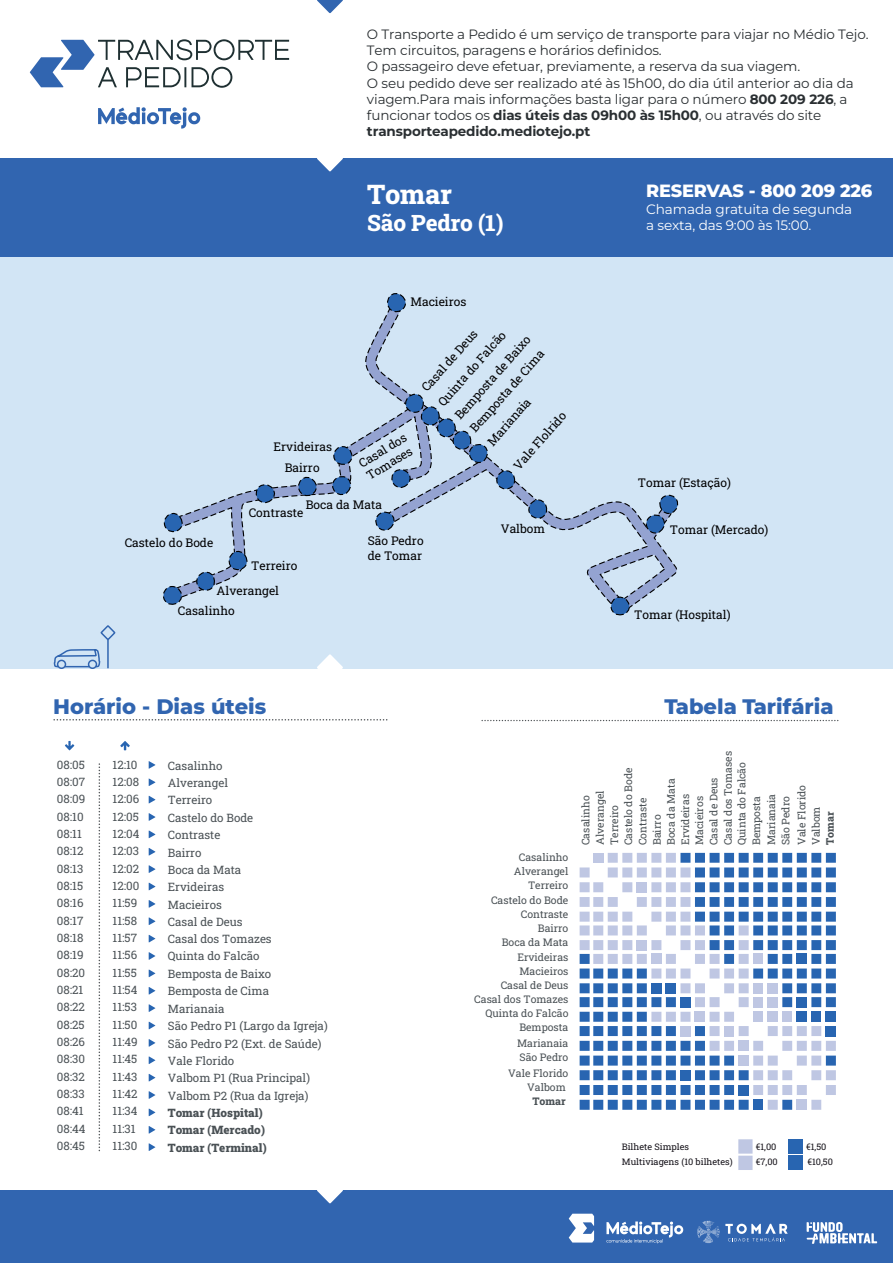
<style>
.page{position:relative;width:893px;height:1263px;background:#fff}
.page>*{position:absolute;margin:0;border:0;box-sizing:border-box;transform-origin:0 0}
.t1{font:800 27px "Roboto Slab";letter-spacing:-.01em;color:#fff}
.t2{font:800 22.5px "Roboto Slab";letter-spacing:-.01em;color:#fff}
.t3{font:800 21px "Montserrat";color:#3165b0}
.t4{font:800 17.7px "Montserrat";letter-spacing:-.01em;color:#fff}
.t5{font:13.65px/16.4px "Montserrat";letter-spacing:-.01em;color:#fff}
.t6{font:13.5px/16.2px "Montserrat";letter-spacing:-.01em;color:#2a2f32}
.t7{font:12px/21.8px "Roboto Slab";color:#000001}
.t8{font:11.55px/17.4px "Roboto Slab";color:#4a5155}
.t9{font:900 11.55px/17.2px "Roboto Slab";color:#4a5155}
.t10{font:10.5px/14.2px "Roboto Slab";color:#4a5155;text-align:right}
.t11{font:800 10.5px "Roboto Slab";color:#4a5155}
.t12{font:9px/14.9px "Roboto Slab";color:#16131a}
.s1{font-weight:700}
</style>
<div class="page">
<div style="left:0;top:255px;width:893px;height:413px;background:#d2e5f5"></div>
<svg style="left:54px;top:719px;width:334px;height:1px"></svg>
<svg style="left:482px;top:720px;width:357px;height:1px"></svg>
<div style="left:0;top:158px;width:893px;height:98px;background:#3165b0"></div>
<div style="left:0;top:1190px;width:893px;height:73px;background:#3165b0"></div>
<svg style="left:53px;top:649px;width:48px;height:20px"></svg>
<div style="left:101px;top:625px;width:14px;height:15px;border:2px solid #3165b0;border-radius:6px"></div>
<hr style="left:107px;top:640px;width:2px;height:28px;background:#3165b0">
<svg style="left:317px;top:654px;width:26px;height:27px"></svg>
<svg style="left:317px;top:1177px;width:26px;height:26px"></svg>
<svg style="left:317px;top:145px;width:26px;height:26px"></svg>
<svg style="left:317px;top:0;width:26px;height:13px"></svg>
<svg style="left:98px;top:107px;width:102px;height:22px"></svg>
<svg style="left:30px;top:39px;width:259px;height:49px"></svg>
<svg style="left:807px;top:1222px;width:70px;height:22px"></svg>
<svg style="left:569px;top:1214px;width:25px;height:28px"></svg>
<svg style="left:606px;top:1221px;width:77px;height:22px"></svg>
<svg style="left:697px;top:1221px;width:91px;height:22px"></svg>
<div style="left:738px;top:1139px;width:15px;height:14px;background:#bfc7e3"></div>
<div style="left:789px;top:1139px;width:14px;height:14px;background:#2865b1"></div>
<div style="left:738px;top:1156px;width:15px;height:14px;background:#bfc7e3"></div>
<div style="left:789px;top:1156px;width:14px;height:14px;background:#2865b1"></div>
<svg style="left:149px;top:761px;width:6px;height:8px"></svg>
<svg style="left:149px;top:778px;width:6px;height:8px"></svg>
<svg style="left:149px;top:796px;width:6px;height:7px"></svg>
<svg style="left:149px;top:813px;width:6px;height:8px"></svg>
<svg style="left:149px;top:830px;width:6px;height:8px"></svg>
<svg style="left:149px;top:848px;width:6px;height:8px"></svg>
<svg style="left:149px;top:865px;width:6px;height:8px"></svg>
<svg style="left:149px;top:882px;width:6px;height:8px"></svg>
<svg style="left:149px;top:900px;width:6px;height:8px"></svg>
<svg style="left:149px;top:917px;width:6px;height:8px"></svg>
<svg style="left:149px;top:935px;width:6px;height:7px"></svg>
<svg style="left:149px;top:952px;width:6px;height:8px"></svg>
<svg style="left:149px;top:969px;width:6px;height:8px"></svg>
<svg style="left:149px;top:987px;width:6px;height:8px"></svg>
<svg style="left:149px;top:1004px;width:6px;height:8px"></svg>
<svg style="left:149px;top:1021px;width:6px;height:8px"></svg>
<svg style="left:149px;top:1039px;width:6px;height:8px"></svg>
<svg style="left:149px;top:1056px;width:6px;height:8px"></svg>
<svg style="left:149px;top:1074px;width:6px;height:7px"></svg>
<svg style="left:149px;top:1091px;width:6px;height:8px"></svg>
<svg style="left:149px;top:1108px;width:6px;height:8px"></svg>
<svg style="left:149px;top:1126px;width:6px;height:8px"></svg>
<svg style="left:149px;top:1143px;width:6px;height:8px"></svg>
<svg style="left:65px;top:741px;width:9px;height:9px"></svg>
<svg style="left:120px;top:741px;width:10px;height:9px"></svg>
<svg style="left:99px;top:764px;width:1px;height:386px"></svg>
<svg style="left:182px;top:313px;width:495px;height:295px"></svg>
<div style="left:333px;top:446px;width:20px;height:19px;background:#2865b1;border:1px dashed #000001;border-radius:50%"></div>
<svg style="left:163px;top:510px;width:20px;height:24px"></svg>
<svg style="left:163px;top:586px;width:19px;height:19px"></svg>
<svg style="left:196px;top:570px;width:19px;height:23px"></svg>
<svg style="left:226px;top:548px;width:22px;height:24px"></svg>
<svg style="left:255px;top:482px;width:21px;height:21px"></svg>
<svg style="left:296px;top:475px;width:22px;height:22px"></svg>
<svg style="left:331px;top:475px;width:21px;height:21px"></svg>
<svg style="left:528px;top:497px;width:20px;height:24px"></svg>
<svg style="left:496px;top:468px;width:20px;height:23px"></svg>
<svg style="left:387px;top:293px;width:19px;height:20px"></svg>
<svg style="left:405px;top:394px;width:19px;height:19px"></svg>
<svg style="left:374px;top:511px;width:22px;height:21px"></svg>
<svg style="left:645px;top:492px;width:34px;height:42px"></svg>
<svg style="left:610px;top:595px;width:20px;height:21px"></svg>
<svg style="left:391px;top:400px;width:97px;height:88px"></svg>
<svg style="left:580px;top:853px;width:256px;height:257px"></svg>
<div style="left:826px;top:1100px;width:10px;height:10px;background:#fff"></div>
<p class="t6" style="left:367px;top:26px;width:503px">O Transporte a Pedido é um serviço de transporte para viajar no Médio Tejo.<br>Tem circuitos, paragens e horários definidos.<br>O passageiro deve efetuar, previamente, a reserva da sua viagem.<br>O seu pedido deve ser realizado até às 15h00, do dia útil anterior ao dia da viagem.Para mais informações basta ligar para o número <span class="s1">800 209 226</span>, a funcionar todos os <span class="s1">dias úteis das 09h00 às 15h00</span>, ou através do site <span class="s1">transporteapedido.mediotejo.pt</span></p>
<h1 class="t1" style="left:367px;top:175px;width:86px">Tomar</h1>
<h2 class="t2" style="left:367px;top:207px;width:138px">São Pedro (1)</h2>
<p class="t7" style="left:410px;top:290px;width:58px">Macieiros</p>
<p class="t7" style="left:416px;top:382px;width:110px;rotate:-49deg">Casal de Deus<br>Quinta do Falcão<br>Bemposta de Baixo</p>
<p class="t7" style="left:464px;top:423px;width:107px;rotate:-49deg">Bemposta de Cima<br>Marianaia</p>
<p class="t7" style="left:508px;top:461px;width:74px;rotate:-49deg">Vale Flolrido</p>
<p class="t7" style="left:356px;top:458px;width:55px;line-height:14.4px;rotate:-32deg">Casal dos<br>Tomases</p>
<p class="t7" style="left:274px;top:435px;width:60px;line-height:21px;text-align:center">Ervideiras<br>Bairro</p>
<p class="t7" style="left:249px;top:501px;width:56px">Contraste</p>
<p class="t7" style="left:306px;top:493px;width:78px">Boca da Mata</p>
<p class="t7" style="left:125px;top:531px;width:90px">Castelo do Bode</p>
<p class="t7" style="left:217px;top:552px;width:82px;line-height:25.8px;text-indent:35px">Terreiro<br>Alverangel</p>
<p class="t7" style="left:178px;top:600px;width:58px">Casalinho</p>
<p class="t7" style="left:368px;top:533px;width:57px;line-height:14.4px">São Pedro de Tomar</p>
<p class="t7" style="left:501px;top:517px;width:46px">Valbom</p>
<h3 class="t4" style="left:646px;top:179px;width:228px">RESERVAS - 800 209 226</h3>
<p class="t5" style="left:646px;top:200px;width:208px">Chamada gratuita de segunda a sexta, das 9:00 às 15:00.</p>
<p class="t7" style="left:638px;top:471px;width:94px">Tomar (Estação)</p>
<p class="t7" style="left:670px;top:519px;width:100px">Tomar (Mercado)</p>
<p class="t7" style="left:634px;top:603px;width:98px">Tomar (Hospital)</p>
<h3 class="t3" style="left:53px;top:692px;width:214px">Horário - Dias úteis</h3>
<h3 class="t3" style="left:664px;top:692px;width:171px">Tabela Tarifária</h3>
<p class="t8" style="left:57px;top:755px;width:30px">08:05<br>08:07<br>08:09<br>08:10<br>08:11<br>08:12<br>08:13<br>08:15<br>08:16<br>08:17<br>08:18<br>08:19<br>08:20<br>08:21<br>08:22<br>08:25<br>08:26<br>08:30<br>08:32<br>08:33<br>08:41<br>08:44<br>08:45</p>
<p class="t8" style="left:113px;top:756px;width:28px">12:10<br>12:08<br>12:06<br>12:05<br>12:04<br>12:03<br>12:02<br>12:00<br>11:59<br>11:58<br>11:57<br>11:56<br>11:55<br>11:54<br>11:53<br>11:50<br>11:49<br>11:45<br>11:43<br>11:42<br>11:34<br>11:31<br>11:30</p>
<p class="t8" style="left:168px;top:756px;width:161px">Casalinho<br>Alverangel<br>Terreiro<br>Castelo do Bode<br>Contraste<br>Bairro<br>Boca da Mata<br>Ervideiras<br>Macieiros<br>Casal de Deus<br>Casal dos Tomazes<br>Quinta do Falcão<br>Bemposta de Baixo<br>Bemposta de Cima<br>Marianaia<br>São Pedro P1 (Largo da Igreja)<br>São Pedro P2 (Ext. de Saúde)<br>Vale Florido<br>Valbom P1 (Rua Principal)<br>Valbom P2 (Rua da Igreja)</p>
<p class="t9" style="left:168px;top:1104px;width:100px">Tomar (Hospital)<br>Tomar (Mercado)<br>Tomar (Terminal)</p>
<p class="t10" style="left:474px;top:850px;width:96px">Casalinho<br>Alverangel<br>Terreiro<br>Castelo do Bode<br>Contraste<br>Bairro<br>Boca da Mata<br>Ervideiras<br>Macieiros<br>Casal de Deus<br>Casal dos Tomazes<br>Quinta do Falcão<br>Bemposta<br>Marianaia<br>São Pedro</p>
<p class="t10" style="left:508px;top:1065px;width:62px">Vale Florido<br>Valbom</p>
<p class="t11" style="left:532px;top:1094px;width:35px">Tomar</p>
<p class="t10" style="left:578px;top:845px;width:96px;text-align:left;rotate:-90deg">Casalinho<br>Alverangel<br>Terreiro<br>Castelo do Bode<br>Contraste<br>Bairro<br>Boca da Mata<br>Ervideiras<br>Macieiros<br>Casal de Deus<br>Casal dos Tomases<br>Quinta do Falcão<br>Bemposta<br>Marianaia<br>São Pedro</p>
<p class="t10" style="left:794px;top:845px;width:62px;text-align:left;rotate:-90deg">Vale Florido<br>Valbom</p>
<p class="t11" style="left:823px;top:845px;width:35px;rotate:-90deg">Tomar</p>
<p class="t12" style="left:622px;top:1139px;width:112px">Bilhete Simples<br>Multiviagens (10 bilhetes)</p>
<p class="t12" style="left:756px;top:1139px;width:22px">€1,00</p>
<p class="t12" style="left:806px;top:1139px;width:22px">€1,50</p>
<p class="t12" style="left:756px;top:1154px;width:23px">€7,00</p>
<p class="t12" style="left:807px;top:1154px;width:27px">€10,50</p>
</div>
